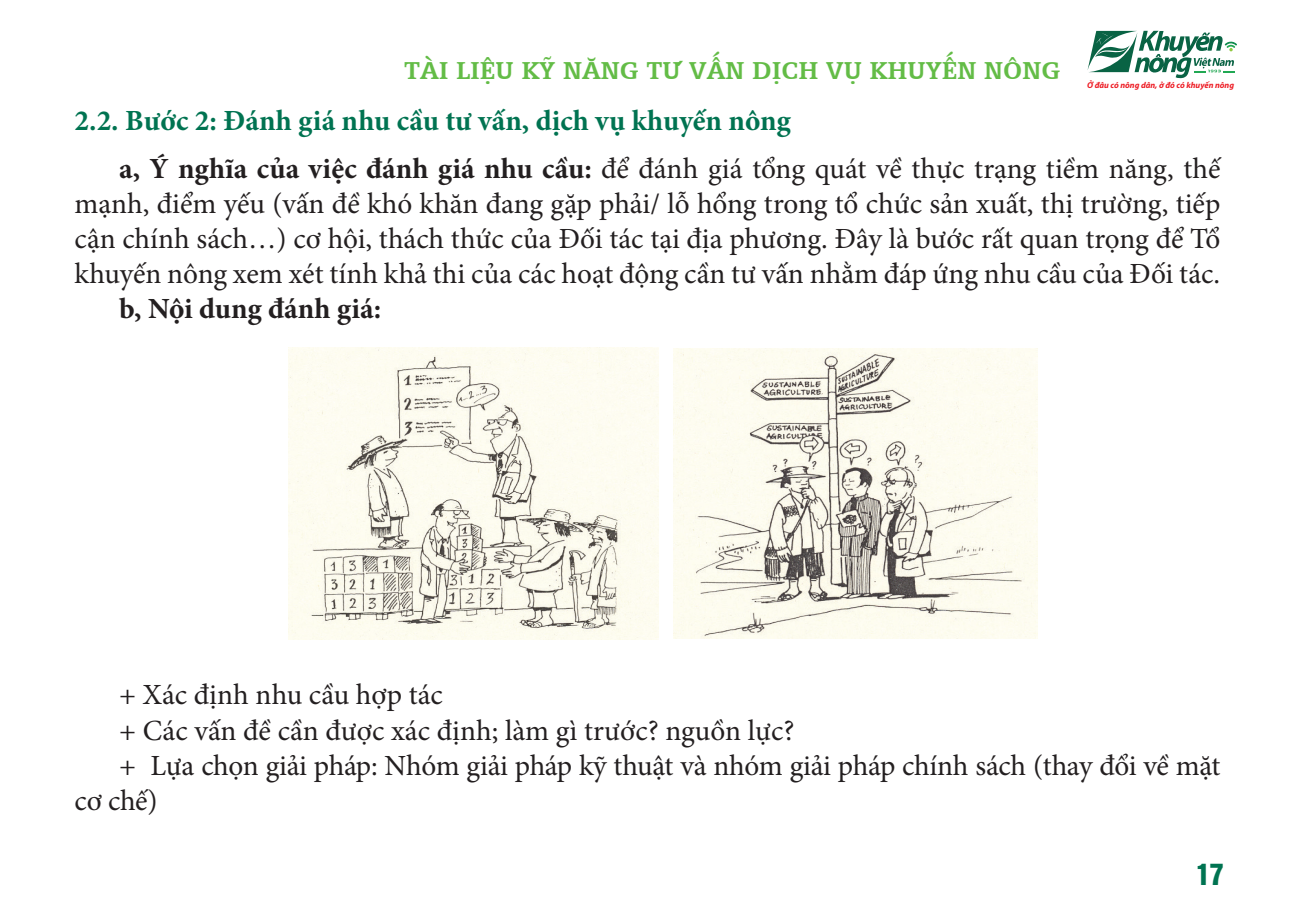
<style>
.page{position:relative;width:1295px;height:919px;background:#fff}
.page>*{position:absolute;margin:0;border:0;box-sizing:border-box;transform-origin:0 0}
.t1{font:29.25px/35.1px "Minion Pro";letter-spacing:-.005em;color:#231f20;text-align:justify}
.TIT_1_1-1_2{font:700 29.25px "Minion Pro";color:#007351}
.t2{font:700 29.25px "Minion Pro";letter-spacing:-.005em;color:#231f20}
.t3{font:27px "UVN Ai Cap Nang";color:#63bc46}
.t4{font:27px "UTM Helvet Ins";color:#007351}
.t5{font:italic 700 8.55px "Myriad Pro";color:#ed1c24}
.s1{font-weight:700}
</style>
<div class="page">
<svg style="left:1087px;top:31px;width:150px;height:47px"></svg>
<img style="left:289px;top:347px;width:370px;height:292px">
<img style="left:674px;top:348px;width:364px;height:290px">
<p class="t3" style="left:404px;top:51px;width:657px">TÀI LIỆU KỸ NĂNG TƯ VẤN DỊCH VỤ KHUYẾN NÔNG</p>
<p class="t5" style="left:1087px;top:79px;width:148px">Ở đâu có nông dân, ở đó có khuyến nông</p>
<p class="TIT_1_1-1_2" style="left:75px;top:100px;width:717px">2.2. Bước 2: Đánh giá nhu cầu tư vấn, dịch vụ khuyến nông</p>
<p class="t1" style="left:75px;top:151px;width:1147px;text-indent:45px"><span class="s1">a, Ý nghĩa của việc đánh giá nhu cầu:</span> để đánh giá tổng quát về thực trạng tiềm năng, thế mạnh, điểm yếu (vấn đề khó khăn đang gặp phải/ lỗ hổng trong tổ chức sản xuất, thị trường, tiếp cận chính sách…) cơ hội, thách thức của Đối tác tại địa phương. Đây là bước rất quan trọng để Tổ khuyến nông xem xét tính khả thi của các hoạt động cần tư vấn nhằm đáp ứng nhu cầu của Đối tác.</p>
<p class="t2" style="left:119px;top:288px;width:264px">b, Nội dung đánh giá:</p>
<p class="t1" style="left:119px;top:677px;width:325px">+ Xác định nhu cầu hợp tác</p>
<p class="t1" style="left:119px;top:712px;width:677px">+ Các vấn đề cần được xác định; làm gì trước? nguồn lực?</p>
<p class="t1" style="left:75px;top:747px;width:1147px;text-indent:45px">+ Lựa chọn giải pháp: Nhóm giải pháp kỹ thuật và nhóm giải pháp chính sách (thay đổi về mặt cơ chế)</p>
<p class="t4" style="left:1196px;top:852px;width:28px">17</p>
</div>
